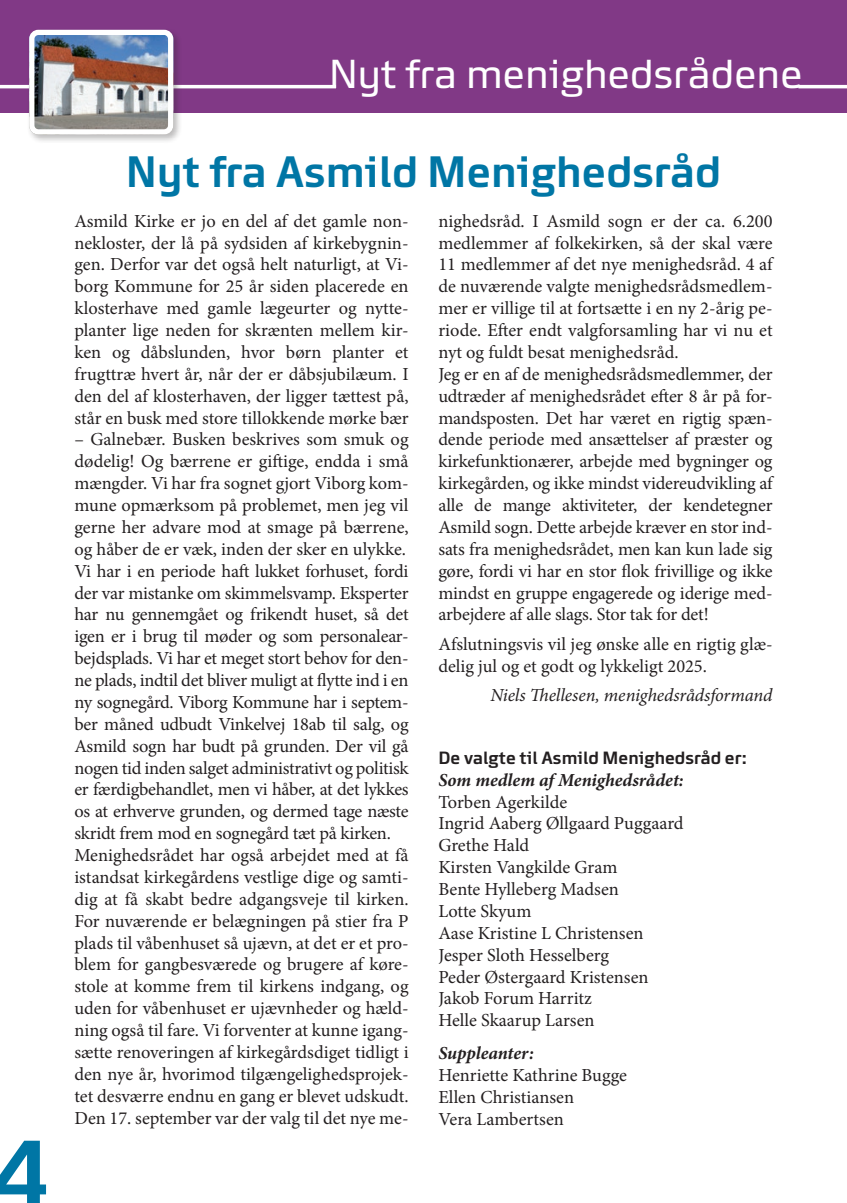
<style>
.page{position:relative;width:847px;height:1203px;background:#fff}
.page>*{position:absolute;margin:0;border:0;box-sizing:border-box;transform-origin:0 0}
.t1{font:700 105px "Super Brugsen";color:#0076a5}
.t2{font:700 45.5px "Super Brugsen";color:#0076a5}
.t3{font:42px "Super Brugsen";color:#fff}
.t4{font:18.38px/21.9px "Minion Pro";letter-spacing:-.005em;color:#231f20;text-align:justify}
.t5{font:italic 700 18.38px "Minion Pro";letter-spacing:-.005em;color:#231f20}
.t6{font:italic 18.38px "Minion Pro";letter-spacing:-.005em;color:#231f20}
.t7{font:700 18.38px "Super Brugsen";color:#231f20}
</style>
<div class="page">
<div style="left:0;top:0;width:847px;height:113px;background:#813986"></div>
<hr style="left:798px;top:85px;width:49px;height:3px;background:#fff">
<hr style="left:0;top:85px;width:336px;height:3px;background:#fff">
<div style="left:27px;top:27px;width:155px;height:117px;background:#231f20;opacity:.3"></div>
<img style="left:29px;top:36px;width:144px;height:99px">
<div style="left:29px;top:30px;width:144px;height:105px;border:5px solid #fff;border-radius:6px"></div>
<p class="t1" style="left:-10px;top:1116px;width:62px">4</p>
<p class="t3" style="left:329px;top:51px;width:475px">Nyt fra menighedsrådene</p>
<p class="t2" style="left:126px;top:147px;width:597px">Nyt fra Asmild Menighedsråd</p>
<p class="t4" style="left:74px;top:210px;width:336px">Asmild Kirke er jo en del af det gamle non&shy;nekloster, der lå på sydsiden af kirkebygnin&shy;gen. Derfor var det også helt naturligt, at Vi&shy;borg Kommune for 25 år siden placerede en klosterhave med gamle lægeurter og nytte&shy;planter lige neden for skrænten mellem kir&shy;ken og dåbslunden, hvor børn planter et frugttræ hvert år, når der er dåbsjubilæum. I den del af klosterhaven, der ligger tættest på, står en busk med store tillokkende mørke bær</p>
<p class="t4" style="left:74px;top:429px;width:336px">– Galnebær. Busken beskrives som smuk og dødelig! Og bærrene er giftige, endda i små mængder. Vi har fra sognet gjort Viborg kom&shy;mune opmærksom på problemet, men jeg vil gerne her advare mod at smage på bærrene, og håber de er væk, inden der sker en ulykke.</p>
<p class="t4" style="left:74px;top:560px;width:336px">Vi har i en periode haft lukket forhuset, fordi der var mistanke om skimmelsvamp. Eksperter har nu gennemgået og frikendt huset, så det igen er i brug til møder og som personalear&shy;bejdsplads. Vi har et meget stort behov for den&shy;ne plads, indtil det bliver muligt at flytte ind i en ny sognegård. Viborg Kommune har i septem&shy;ber måned udbudt Vinkelvej 18ab til salg, og Asmild sogn har budt på grunden. Der vil gå nogen tid inden salget administrativt og politisk er færdigbehandlet, men vi håber, at det lykkes os at erhverve grunden, og dermed tage næste skridt frem mod en sognegård tæt på kirken.</p>
<p class="t4" style="left:74px;top:844px;width:336px">Menighedsrådet har også arbejdet med at få istandsat kirkegårdens vestlige dige og samti&shy;dig at få skabt bedre adgangsveje til kirken.<br>For nuværende er belægningen på stier fra P plads til våbenhuset så ujævn, at det er et pro&shy;blem for gangbesværede og brugere af køre&shy;stole at komme frem til kirkens indgang, og uden for våbenhuset er ujævnheder og hæld&shy;ning også til fare. Vi forventer at kunne igang&shy;sætte renoveringen af kirkegårdsdiget tidligt i den nye år, hvorimod tilgængelighedsprojek&shy;tet desværre endnu en gang er blevet udskudt.</p>
<p class="t4" style="left:74px;top:1107px;width:336px">Den 17. september var der valg til det nye me-</p>
<p class="t4" style="left:438px;top:210px;width:336px">nighedsråd. I Asmild sogn er der ca. 6.200 medlemmer af folkekirken, så der skal være 11 medlemmer af det nye menighedsråd. 4 af de nuværende valgte menighedsrådsmedlem&shy;mer er villige til at fortsætte i en ny 2-årig pe&shy;riode. Efter endt valgforsamling har vi nu et nyt og fuldt besat menighedsråd.</p>
<p class="t4" style="left:438px;top:363px;width:336px">Jeg er en af de menighedsrådsmedlemmer, der udtræder af menighedsrådet efter 8 år på for&shy;mandsposten. Det har været en rigtig spæn&shy;dende periode med ansættelser af præster og kirkefunktionærer, arbejde med bygninger og kirkegården, og ikke mindst videreudvikling af alle de mange aktiviteter, der kendetegner Asmild sogn. Dette arbejde kræver en stor ind&shy;sats fra menighedsrådet, men kan kun lade sig gøre, fordi vi har en stor flok frivillige og ikke mindst en gruppe engagerede og iderige med&shy;arbejdere af alle slags. Stor tak for det!</p>
<p class="t4" style="left:438px;top:633px;width:336px">Afslutningsvis vil jeg ønske alle en rigtig glæ&shy;delig jul og et godt og lykkeligt 2025.</p>
<p class="t6" style="left:490px;top:683px;width:283px">Niels Thellesen, menighedsrådsformand</p>
<p class="t7" style="left:438px;top:748px;width:310px">De valgte til Asmild Menighedsråd er:</p>
<p class="t5" style="left:438px;top:767px;width:247px">Som medlem af Menighedsrådet:</p>
<p class="t4" style="left:438px;top:791px;width:130px">Torben Agerkilde</p>
<p class="t4" style="left:438px;top:813px;width:247px">Ingrid Aaberg Øllgaard Puggaard</p>
<p class="t4" style="left:438px;top:835px;width:92px">Grethe Hald</p>
<p class="t4" style="left:438px;top:856px;width:180px">Kirsten Vangkilde Gram</p>
<p class="t4" style="left:438px;top:878px;width:182px">Bente Hylleberg Madsen</p>
<p class="t4" style="left:438px;top:900px;width:94px">Lotte Skyum</p>
<p class="t4" style="left:438px;top:922px;width:207px">Aase Kristine L Christensen</p>
<p class="t4" style="left:438px;top:944px;width:172px">Jesper Sloth Hesselberg</p>
<p class="t4" style="left:438px;top:966px;width:212px">Peder Østergaard Kristensen</p>
<p class="t4" style="left:438px;top:988px;width:155px">Jakob Forum Harritz</p>
<p class="t4" style="left:438px;top:1010px;width:158px">Helle Skaarup Larsen</p>
<p class="t5" style="left:438px;top:1040px;width:97px">Suppleanter:</p>
<p class="t4" style="left:438px;top:1064px;width:190px">Henriette Kathrine Bugge</p>
<p class="t4" style="left:438px;top:1086px;width:137px">Ellen Christiansen</p>
<p class="t4" style="left:438px;top:1108px;width:127px">Vera Lambertsen</p>
</div>
